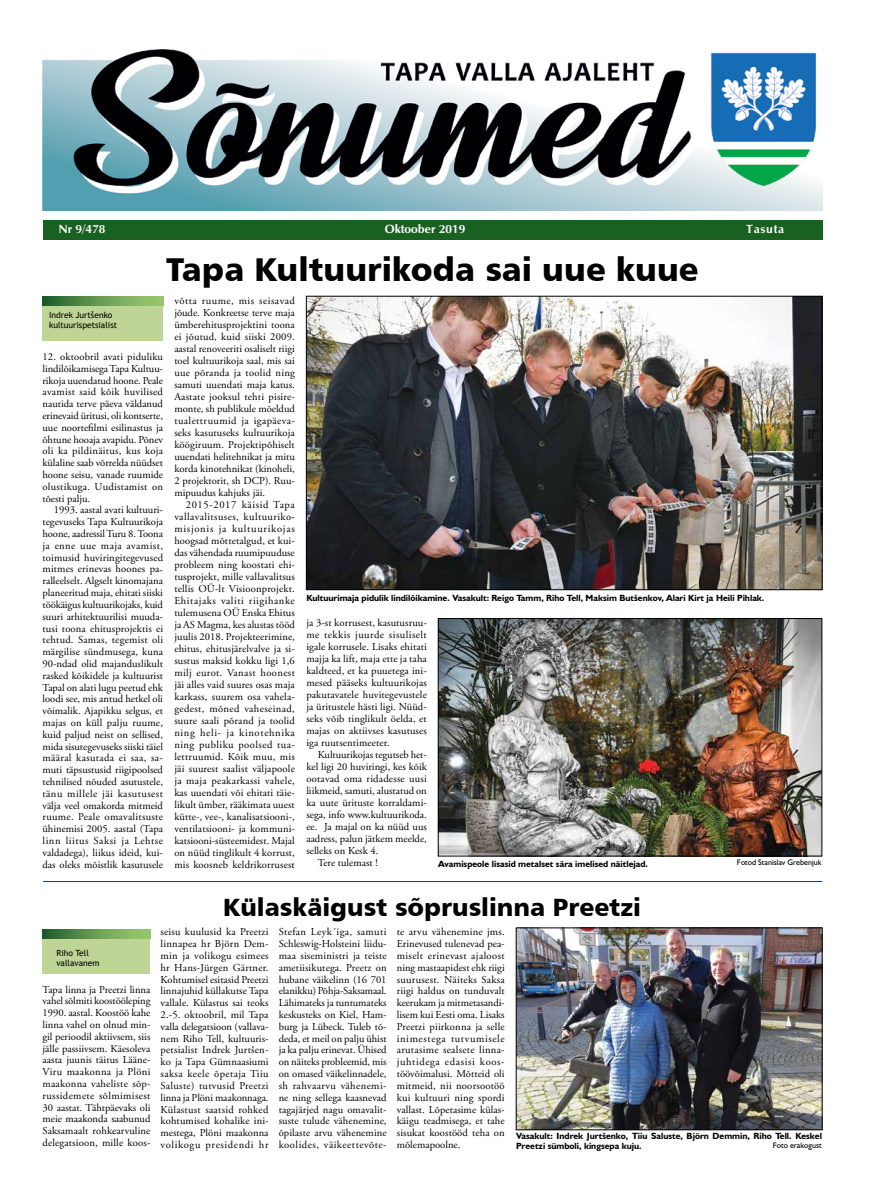
<style>
.page{position:relative;width:879px;height:1191px;background:#fff}
.page>*{position:absolute;margin:0;border:0;box-sizing:border-box;transform-origin:0 0}
.t1{font:33px "Humanist 777 BT Black B";color:#000}
.t2{font:25px "Humanist 777 BT Black B";color:#000}
.t3{font:700 12px "Zapf Humanist 601 BT";color:#fff}
.t4{font:10.6px/11.8px "Adobe Garamond Pro";letter-spacing:.005em;color:#000;text-align:justify}
.t5{font:700 9px/10px "Humanist 521 BT";color:#000}
.t6{font:8.5px/9.5px "Trebuchet MS";color:#000}
.t7{font:8px "Humanist 521 BT";color:#000}
</style>
<div class="page">
<div style="left:43px;top:219px;width:779px;height:20px;background:#196120"></div>
<img style="left:308px;top:298px;width:512px;height:290px">
<div style="left:306px;top:296px;width:516px;height:294px;border:1px solid #000"></div>
<img style="left:440px;top:620px;width:380px;height:234px">
<div style="left:438px;top:618px;width:384px;height:238px;border:1px solid #000"></div>
<img style="left:518px;top:929px;width:302px;height:199px">
<div style="left:516px;top:927px;width:306px;height:203px;border:1px solid #000"></div>
<img style="left:43px;top:49px;width:779px;height:162px">
<div style="left:43px;top:296px;width:120px;height:45px;background:#bed595"></div>
<div style="left:43px;top:929px;width:107px;height:45px;background:#bed595"></div>
<svg style="left:43px;top:296px;width:120px;height:10px"></svg>
<svg style="left:43px;top:929px;width:107px;height:10px"></svg>
<hr style="left:43px;top:881px;width:779px;height:1px;background:#003868">
<p class="t3" style="left:59px;top:222px;width:48px">Nr 9/478</p>
<p class="t3" style="left:385px;top:221px;width:82px">Oktoober 2019</p>
<p class="t3" style="left:746px;top:221px;width:39px">Tasuta</p>
<h1 class="t1" style="left:166px;top:248px;width:534px">Tapa Kultuurikoda sai uue kuue</h1>
<p class="t6" style="left:49px;top:310px;width:70px">Indrek Jurtšenko kultuurispetsialist</p>
<p class="t4" style="left:43px;top:351px;width:122px">12. oktoobril avati piduliku lindilõikamisega Tapa Kultuu&shy;rikoja uuendatud hoone. Peale avamist said kõik huvilised nautida terve päeva väldanud erinevaid üritusi, oli kontserte, uue noortefilmi esilinastus ja õhtune hooaja avapidu. Põnev oli ka pildinäitus, kus koja külaline saab võrrelda nüüdset hoone seisu, vanade ruumide olustikuga. Uudistamist on tõesti palju.</p>
<p class="t4" style="left:43px;top:504px;width:122px;text-indent:11px">1993. aastal avati kultuuri&shy;tegevuseks Tapa Kultuurikoja hoone, aadressil Turu 8. Toona ja enne uue maja avamist, toimusid huviringitegevused mitmes erinevas hoones pa&shy;ralleelselt. Algselt kinomajana planeeritud maja, ehitati siiski töökäigus kultuurikojaks, kuid suuri arhitektuurilisi muuda&shy;tusi toona ehitusprojektis ei tehtud. Samas, tegemist oli märgilise sündmusega, kuna 90-ndad olid majanduslikult rasked kõikidele ja kultuurist Tapal on alati lugu peetud ehk loodi see, mis antud hetkel oli võimalik. Ajapikku selgus, et majas on küll palju ruume, kuid paljud neist on sellised, mida sisutegevuseks siiski täiel määral kasutada ei saa, sa&shy;muti täpsustusid riigipoolsed tehnilised nõuded asutustele, tänu millele jäi kasutusest välja veel omakorda mitmeid ruume. Peale omavalitsuste ühinemisi 2005. aastal (Tapa linn liitus Saksi ja Lehtse valdadega), liikus ideid, kui&shy;das oleks mõistlik kasutusele</p>
<p class="t4" style="left:174px;top:295px;width:122px">võtta ruume, mis seisavad jõude. Konkreetse terve maja ümberehitusprojektini toona ei jõutud, kuid siiski 2009. aastal renoveeriti osaliselt riigi toel kultuurikoja saal, mis sai uue põranda ja toolid ning samuti uuendati maja katus.<br>Aastate jooksul tehti pisire&shy;monte, sh publikule mõeldud tualettruumid ja igapäeva&shy;seks kasutuseks kultuurikoja köögiruum. Projektipõhiselt uuendati helitehnikat ja mitu korda kinotehnikat (kinoheli, 2 projektorit, sh DCP). Ruu&shy;mipuudus kahjuks jäi.</p>
<p class="t4" style="left:174px;top:499px;width:122px;text-indent:11px">2015-2017 käisid Tapa vallavalitsuses, kultuuriko&shy;misjonis ja kultuurikojas hoogsad mõttetalgud, et kui&shy;das vähendada ruumipuuduse probleem ning koostati ehi&shy;tusprojekt, mille vallavalitsus tellis OÜ-lt Visioonprojekt.<br>Ehitajaks valiti riigihanke tulemusena OÜ Enska Ehitus ja AS Magma, kes alustas tööd juulis 2018. Projekteerimine, ehitus, ehitusjärelvalve ja si&shy;sustus maksid kokku ligi 1,6 milj eurot. Vanast hoonest jäi alles vaid suures osas maja karkass, suurem osa vahela&shy;gedest, mõned vaheseinad, suure saali põrand ja toolid ning heli- ja kinotehnika ning publiku poolsed tua&shy;lettruumid. Kõik muu, mis jäi suurest saalist väljapoole ja maja peakarkassi vahele, kas uuendati või ehitati täie&shy;likult ümber, rääkimata uuest kütte-, vee-, kanalisatsiooni-, ventilatsiooni- ja kommuni&shy;katsiooni-süsteemidest. Majal on nüüd tinglikult 4 korrust, mis koosneb keldrikorrusest</p>
<p class="t5" style="left:306px;top:592px;width:459px">Kultuurimaja pidulik lindilõikamine. Vasakult: Reigo Tamm, Riho Tell, Maksim Butšenkov, Alari Kirt ja Heili Pihlak.</p>
<p class="t4" style="left:306px;top:617px;width:122px">ja 3-st korrusest, kasutusruu&shy;me tekkis juurde sisuliselt igale korrusele. Lisaks ehitati majja ka lift, maja ette ja taha kaldteed, et ka puuetega ini&shy;mesed pääseks kultuurikojas pakutavatele huvitegevustele ja üritustele hästi ligi. Nüüd&shy;seks võib tinglikult öelda, et majas on aktiivses kasutuses iga ruutsentimeeter.</p>
<p class="t4" style="left:318px;top:749px;width:111px">Kultuurikojas tegutseb het-</p>
<p class="t4" style="left:306px;top:761px;width:122px">kel ligi 20 huviringi, kes kõik</p>
<p class="t4" style="left:306px;top:773px;width:122px">ootavad oma ridadesse uusi</p>
<p class="t4" style="left:306px;top:785px;width:122px">liikmeid, samuti, alustatud on</p>
<p class="t4" style="left:306px;top:797px;width:122px">ka uute ürituste korraldami-</p>
<p class="t4" style="left:306px;top:809px;width:122px">sega, info www.kultuurikoda.</p>
<p class="t4" style="left:306px;top:821px;width:122px">ee. Ja majal on ka nüüd uus</p>
<p class="t4" style="left:306px;top:833px;width:122px">aadress, palun jätkem meelde,</p>
<p class="t4" style="left:306px;top:845px;width:74px">selleks on Kesk 4.</p>
<p class="t4" style="left:318px;top:857px;width:61px">Tere tulemast !</p>
<p class="t5" style="left:438px;top:858px;width:211px">Avamispeole lisasid metalset sära imelised näitlejad.</p>
<p class="t7" style="left:737px;top:857px;width:86px">Fotod Stanislav Grebenjuk</p>
<h2 class="t2" style="left:223px;top:891px;width:419px">Külaskäigust sõpruslinna Preetzi</h2>
<p class="t6" style="left:56px;top:948px;width:45px">Riho Tell vallavanem</p>
<p class="t4" style="left:43px;top:983px;width:109px">Tapa linna ja Preetzi linna vahel sõlmiti koostööleping 1990. aastal. Koostöö kahe linna vahel on olnud min&shy;gil perioodil aktiivsem, siis jälle passiivsem. Käesoleva aasta juunis täitus Lääne-Viru maakonna ja Plöni maakonna vaheliste sõp&shy;russidemete sõlmimisest 30 aastat. Tähtpäevaks oli meie maakonda saabunud Saksamaalt rohkearvuline delegatsioon, mille koos-</p>
<p class="t4" style="left:161px;top:926px;width:109px">seisu kuulusid ka Preetzi linnapea hr Björn Dem&shy;min ja volikogu esimees hr Hans-Jürgen Gärtner.<br>Kohtumisel esitasid Preetzi linnajuhid küllakutse Tapa vallale. Külastus sai teoks 2.-5. oktoobril, mil Tapa valla delegatsioon (vallava&shy;nem Riho Tell, kultuuris&shy;petsialist Indrek Jurtšen&shy;ko ja Tapa Gümnaasiumi saksa keele õpetaja Tiiu Saluste) tutvusid Preetzi linna ja Plöni maakonnaga.<br>Külastust saatsid rohked kohtumised kohalike ini&shy;mestega, Plöni maakonna volikogu presidendi hr</p>
<p class="t4" style="left:279px;top:926px;width:109px">Stefan Leyk´iga, samuti Schleswig-Holsteini liidu&shy;maa siseministri ja teiste ametiisikutega. Preetz on hubane väikelinn (16 701 elanikku) Põhja-Saksamaal.<br>Lähimateks ja tuntumateks keskusteks on Kiel, Ham&shy;burg ja Lübeck. Tuleb tõ&shy;deda, et meil on palju ühist ja ka palju erinevat. Ühised on näiteks probleemid, mis on omased väikelinnadele, sh rahvaarvu vähenemi&shy;ne ning sellega kaasnevad tagajärjed nagu omavalit&shy;suste tulude vähenemine, õpilaste arvu vähenemine koolides, väikeettevõte-</p>
<p class="t4" style="left:397px;top:926px;width:109px">te arvu vähenemine jms.<br>Erinevused tulenevad pea&shy;miselt erinevast ajaloost ning mastaapidest ehk riigi suurusest. Näiteks Saksa riigi haldus on tunduvalt keerukam ja mitmetasandi&shy;lisem kui Eesti oma. Lisaks Preetzi piirkonna ja selle inimestega tutvumisele arutasime sealsete linna&shy;juhtidega edasisi koos&shy;töövõimalusi. Mõtteid oli mitmeid, nii noorsootöö kui kultuuri ning spordi vallast. Lõpetasime külas&shy;käigu teadmisega, et tahe sisukat koostööd teha on mõlemapoolne.</p>
<p class="t5" style="left:516px;top:1131px;width:307px">Vasakult: Indrek Jurtšenko, Tiiu Saluste, Björn Demmin, Riho Tell. Keskel<br>Preetzi sümboli, kingsepa kuju.</p>
<p class="t7" style="left:773px;top:1139px;width:50px">Foto erakogust</p>
</div>
